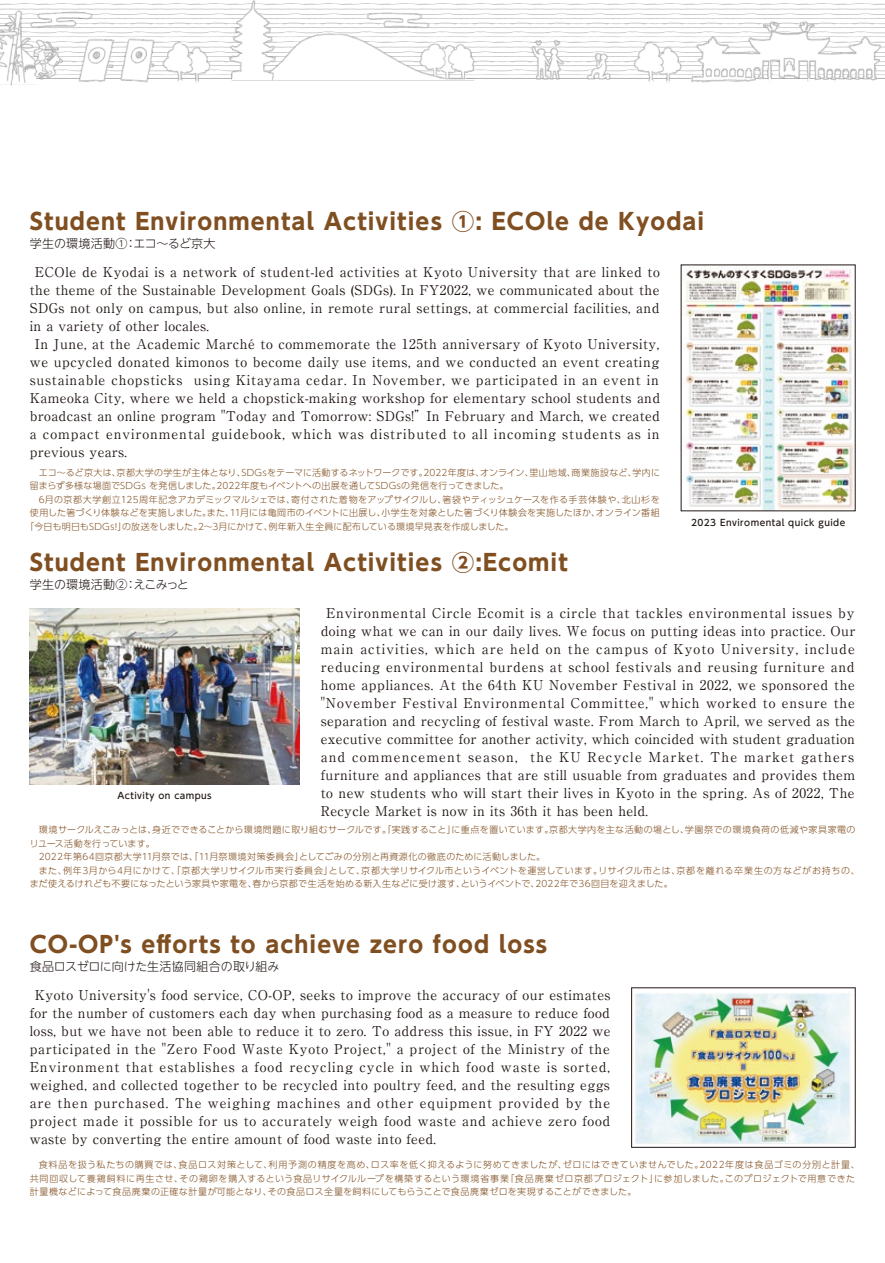
<style>
.page{position:relative;width:885px;height:1263px;background:#fff}
.page>*{position:absolute;margin:0;border:0;box-sizing:border-box;transform-origin:0 0}
.t1{font:700 22.5px "UD Shin Go Pro";letter-spacing:.05em;color:#804f21}
.t2{font:13.5px/18px "Ryumin Pro";letter-spacing:.035em;color:#221815;text-align:justify}
.t3{font:13.5px "Ryumin Pro";letter-spacing:.06em;color:#221815}
.t4{font:13.5px "Ryumin Pro";letter-spacing:.07em;color:#221815}
.t5{font:300 12px "UD Shin Go NT Pro";letter-spacing:.01em;color:#221815}
.t6{font:300 9px/13.5px "UD Shin Go Pro";letter-spacing:.035em;color:#804f21}
.t7{font:300 9px "UD Shin Go Pro";letter-spacing:.055em;color:#804f21}
.t8{font:300 9px "UD Shin Go Pro";letter-spacing:.005em;color:#804f21}
.t9{font:500 9px "UD Shin Go Pro";letter-spacing:.05em;color:#221815}
.t10{font:300 9px "UD Shin Go Pro";letter-spacing:.01em;color:#804f21}
</style>
<div class="page">
<img style="left:0;top:0;width:884px;height:86px">
<img style="left:683px;top:267px;width:170px;height:242px">
<img style="left:30px;top:608px;width:269px;height:176px">
<img style="left:635px;top:993px;width:215px;height:151px">
<h1 class="t1" style="left:30px;top:203px;width:676px">Student Environmental Activities ①: ECOle de Kyodai</h1>
<p class="t5" style="left:30px;top:233px;width:187px">学生の環境活動①：エコ～るど京大</p>
<p class="t2" style="left:35px;top:262px;width:626px">ECOle de Kyodai is a network of student-led activities at Kyoto University that are linked to</p>
<p class="t2" style="left:30px;top:280px;width:631px">the theme of the Sustainable Development Goals (SDGs). In FY2022, we communicated about the</p>
<p class="t2" style="left:30px;top:298px;width:631px">SDGs not only on campus, but also online, in remote rural settings, at commercial facilities, and</p>
<p class="t2" style="left:30px;top:316px;width:181px">in a variety of other locales.</p>
<p class="t2" style="left:35px;top:334px;width:626px">In June, at the Academic Marché to commemorate the 125th anniversary of Kyoto University,</p>
<p class="t2" style="left:30px;top:352px;width:630px">we upcycled donated kimonos to become daily use items, and we conducted an event creating</p>
<p class="t3" style="left:30px;top:369px;width:630px">sustainable chopsticks using Kitayama cedar. In November, we participated in an event in</p>
<p class="t2" style="left:30px;top:388px;width:631px">Kameoka City, where we held a chopstick-making workshop for elementary school students and</p>
<p class="t2" style="left:30px;top:406px;width:631px">broadcast an online program "Today and Tomorrow: SDGs!”In February and March, we created</p>
<p class="t4" style="left:30px;top:423px;width:631px">a compact environmental guidebook, which was distributed to all incoming students as in</p>
<p class="t2" style="left:30px;top:442px;width:99px">previous years.</p>
<p class="t6" style="left:30px;top:465px;width:631px;text-indent:9px">エコ～るど京大は、京都大学の学生が主体となり、SDGsをテーマに活動するネットワークです。2022年度は、オンライン、里山地域、商業施設など、学内に留まらず多様な場面でSDGs を発信しました。2022年度もイベントへの出展を通してSDGsの発信を行ってきました。</p>
<p class="t6" style="left:39px;top:492px;width:622px">6月の京都大学創立125周年記念アカデミックマルシェでは、寄付された着物をアップサイクルし、箸袋やティッシュケースを作る手芸体験や、北山杉を</p>
<p class="t6" style="left:30px;top:506px;width:631px">使用した箸づくり体験などを実施しました。また、11月には亀岡市のイベントに出展し、小学生を対象とした箸づくり体験会を実施したほか、オンライン番組</p>
<p class="t8" style="left:25px;top:519px;width:490px">「今日も明日もSDGs!」の放送をしました。2～3月にかけて、例年新入生全員に配布している環境早見表を作成しました。</p>
<h1 class="t1" style="left:30px;top:544px;width:539px">Student Environmental Activities ②:Ecomit</h1>
<p class="t5" style="left:30px;top:575px;width:160px">学生の環境活動②：えこみっと</p>
<p class="t9" style="left:691px;top:515px;width:156px">2023 Enviromental quick guide</p>
<p class="t9" style="left:117px;top:788px;width:96px">Activity on campus</p>
<p class="t2" style="left:321px;top:603px;width:536px;text-indent:5px">Environmental Circle Ecomit is a circle that tackles environmental issues by doing what we can in our daily lives. We focus on putting ideas into practice. Our main activities, which are held on the campus of Kyoto University, include reducing environmental burdens at school festivals and reusing furniture and home appliances. At the 64th KU November Festival in 2022, we sponsored the "November Festival Environmental Committee," which worked to ensure the separation and recycling of festival waste. From March to April, we served as the executive committee for another activity, which coincided with student graduation and commencement season, the KU Recycle Market. The market gathers furniture and appliances that are still usuable from graduates and provides them to new students who will start their lives in Kyoto in the spring. As of 2022, The Recycle Market is now in its 36th it has been held.</p>
<p class="t6" style="left:39px;top:823px;width:818px">環境サークルえこみっとは、身近でできることから環境問題に取り組むサークルです。「実践すること」に重点を置いています。京都大学内を主な活動の場とし、学園祭での環境負荷の低減や家具家電の</p>
<p class="t10" style="left:30px;top:836px;width:127px">リユース活動を行っています。</p>
<p class="t6" style="left:39px;top:850px;width:508px">2022年第64回京都大学11月祭では、「11月祭環境対策委員会」としてごみの分別と再資源化の徹底のために活動しました。</p>
<p class="t7" style="left:39px;top:863px;width:822px">また、例年3月から4月にかけて、「京都大学リサイクル市実行委員会」として、京都大学リサイクル市というイベントを運営しています。リサイクル市とは、京都を離れる卒業生の方などがお持ちの、</p>
<p class="t6" style="left:30px;top:877px;width:644px">まだ使えるけれども不要になったという家具や家電を、春から京都で生活を始める新入生などに受け渡す、というイベントで、2022年で36回目を迎えました。</p>
<h1 class="t1" style="left:30px;top:926px;width:518px">CO-OP's efforts to achieve zero food loss</h1>
<p class="t5" style="left:30px;top:957px;width:251px">食品ロスゼロに向けた生活協同組合の取り組み</p>
<p class="t2" style="left:30px;top:985px;width:582px;text-indent:5px">Kyoto University's food service, CO-OP, seeks to improve the accuracy of our estimates for the number of customers each day when purchasing food as a measure to reduce food loss, but we have not been able to reduce it to zero. To address this issue, in FY 2022 we participated in the "Zero Food Waste Kyoto Project," a project of the Ministry of the Environment that establishes a food recycling cycle in which food waste is sorted, weighed, and collected together to be recycled into poultry feed, and the resulting eggs are then purchased. The weighing machines and other equipment provided by the project made it possible for us to accurately weigh food waste and achieve zero food waste by converting the entire amount of food waste into feed.</p>
<p class="t6" style="left:30px;top:1158px;width:831px;text-indent:9px">食料品を扱う私たちの購買では、食品ロス対策として、利用予測の精度を高め、ロス率を低く抑えるように努めてきましたが、ゼロにはできていませんでした。2022年度は食品ゴミの分別と計量、共同回収して養鶏飼料に再生させ、その鶏卵を購入するという食品リサイクルループを構築するという環境省事業「食品廃棄ゼロ京都プロジェクト」に参加しました。このプロジェクトで用意できた計量機などによって食品廃棄の正確な計量が可能となり、その食品ロス全量を飼料にしてもらうことで食品廃棄ゼロを実現することができました。</p>
</div>
